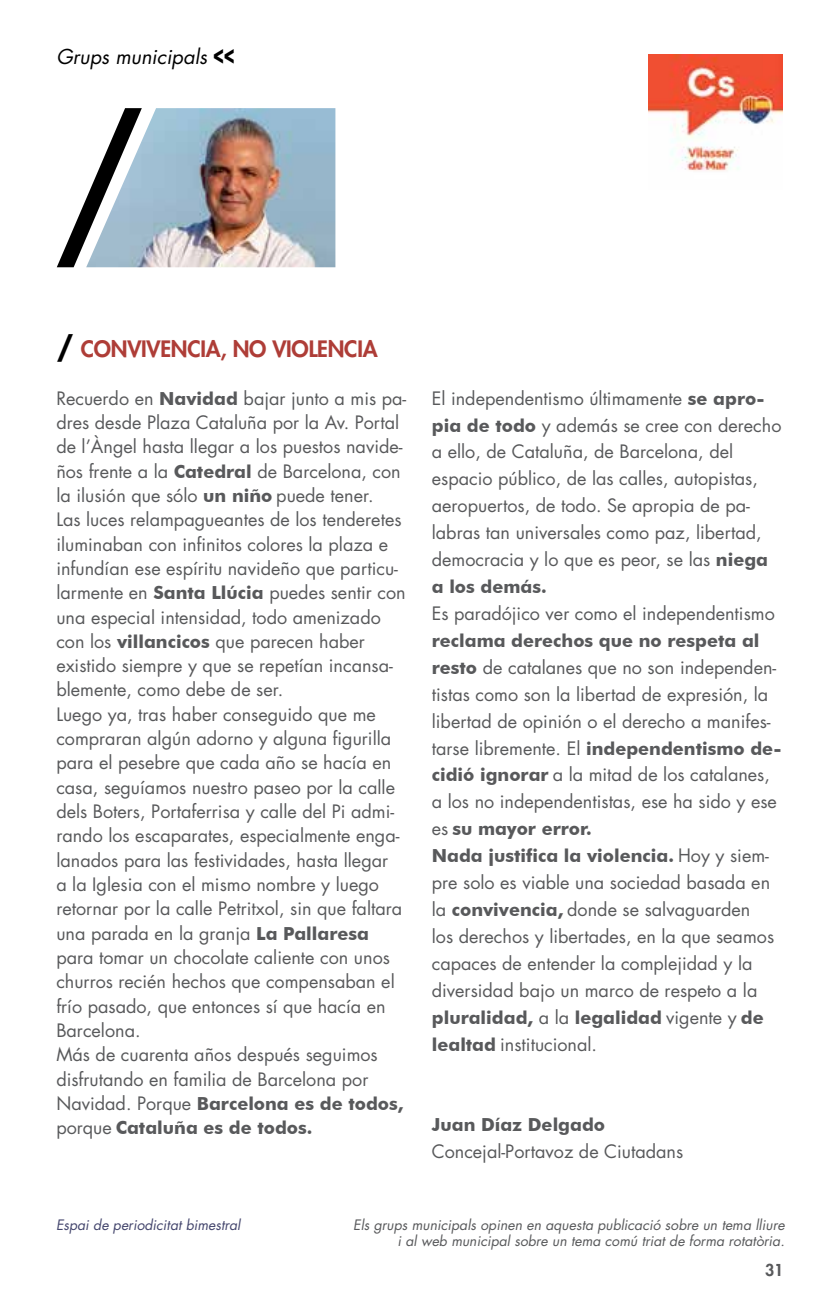
<style>
.page{position:relative;width:840px;height:1304px;background:#fff}
.page>*{position:absolute;margin:0;border:0;box-sizing:border-box;transform-origin:0 0}
.t1{font:800 22px "Futura Std";letter-spacing:-.01em;color:#ae3d37}
.t2{font:italic 20px "Futura Std";color:#000}
.t3{font:18px/24.4px "Futura Std";color:#58595b}
.t4{font:700 18px/24.4px "Futura BT";color:#58595b}
.t5{font:800 16px "Futura Std";color:#58595b}
.t6{font:italic 14px/16px "Futura Std";color:#58595b;text-align:right}
.t7{font:italic 14px "Futura Std";color:#44466d}
.s1{font-weight:800;font-style:normal;font-size:30px}
.s2{font-weight:700;font-size:30px;color:#000}
.s3{font-family:"Futura BT";font-weight:700}
.s4{font-family:"Futura Std";font-weight:400}
</style>
<div class="page">
<img style="left:648px;top:55px;width:133px;height:116px">
<svg style="left:57px;top:199px;width:29px;height:68px"></svg>
<img style="left:86px;top:108px;width:249px;height:159px">
<p class="t2" style="left:56px;top:44px;width:179px">Grups municipals <span class="s1">&lt;&lt;</span></p>
<p class="t1" style="left:56px;top:335px;width:68px"><span class="s2">/</span> CONVIV</p>
<p class="t1" style="left:160px;top:335px;width:208px">ENCIA, NO VIOLENCIA</p>
<p class="t3" style="left:56px;top:386px;width:351px">Recuerdo en <span class="s3">Navidad</span> bajar junto a mis pa&shy;dres desde Plaza Cataluña por la Av. Portal de l’Àngel hasta llegar a los puestos navide&shy;ños frente a la <span class="s3">Catedral</span> de Barcelona, con la ilusión que sólo <span class="s3">un niño</span> puede tener.<br>Las luces relampagueantes de los tenderetes iluminaban con infinitos colores la plaza e infundían ese espíritu navideño que particu&shy;larmente en <span class="s3">Santa Llúcia</span> puedes sentir con una especial intensidad, todo amenizado con los <span class="s3">villancicos</span> que parecen haber existido siempre y que se repetían incansa&shy;blemente, como debe de ser.<br>Luego ya, tras haber conseguido que me compraran algún adorno y alguna figurilla para el pesebre que cada año se hacía en casa, seguíamos nuestro paseo por la calle dels Boters, Portaferrisa y calle del Pi admi&shy;rando los escaparates, especialmente enga&shy;lanados para las festividades, hasta llegar<br>a la Iglesia con el mismo nombre y luego retornar por la calle Petritxol, sin que faltara una parada en la granja <span class="s3">La Pallaresa </span>para tomar un chocolate caliente con unos churros recién hechos que compensaban el frío pasado, que entonces sí que hacía en Barcelona.<br>Más de cuarenta años después seguimos disfrutando en familia de Barcelona por</p>
<p class="t4" style="left:56px;top:1091px;width:348px"><span class="s4">Navidad. Porque</span> Barcelona es de todos, <span class="s4">porque</span> Cataluña es de todos.</p>
<p class="t3" style="left:431px;top:385px;width:351px;line-height:27px">El independentismo últimamente <span class="s3">se apro&shy;pia de todo</span> y además se cree con derecho a ello, de Cataluña, de Barcelona, del espacio público, de las calles, autopistas, aeropuertos, de todo. Se apropia de pa&shy;labras tan universales como paz, libertad, democracia y lo que es peor, se las <span class="s3">niega</span></p>
<p class="t4" style="left:431px;top:574px;width:116px">a los demás.</p>
<p class="t3" style="left:431px;top:601px;width:344px">Es paradójico ver como el independentismo</p>
<p class="t4" style="left:431px;top:628px;width:329px">reclama derechos que no respeta al</p>
<p class="t3" style="left:431px;top:654px;width:351px;line-height:27px"><span class="s3">resto</span> de catalanes que no son independen&shy;tistas como son la libertad de expresión, la libertad de opinión o el derecho a manifes&shy;tarse libremente. El <span class="s3">independentismo de&shy;cidió ignorar</span> a la mitad de los catalanes, a los no independentistas, ese ha sido y ese</p>
<p class="t4" style="left:431px;top:815px;width:338px;line-height:27px"><span class="s4">es</span> su mayor error.<br>Nada justifica la violencia. <span class="s4">Hoy y siem-</span></p>
<p class="t3" style="left:431px;top:869px;width:343px;line-height:27px">pre solo es viable una sociedad basada en la <span class="s3">convivencia,</span> donde se salvaguarden los derechos y libertades, en la que seamos capaces de entender la complejidad y la diversidad bajo un marco de respeto a la</p>
<p class="t4" style="left:431px;top:1005px;width:333px">pluralidad, <span class="s4">a la</span> legalidad <span class="s4">vigente y</span> de</p>
<p class="t3" style="left:431px;top:1032px;width:167px"><span class="s3">lealtad</span> institucional.</p>
<p class="t4" style="left:431px;top:1113px;width:175px">Juan Díaz Delgado</p>
<p class="t3" style="left:431px;top:1140px;width:253px">Concejal-Portavoz de Ciutadans</p>
<p class="t7" style="left:56px;top:1216px;width:186px">Espai de periodicitat bimestral</p>
<p class="t6" style="left:353px;top:1217px;width:432px">Els grups municipals opinen en aquesta publicació sobre un tema lliure i al web municipal sobre un tema comú triat de forma rotatòria.</p>
<p class="t5" style="left:764px;top:1260px;width:20px">31</p>
</div>
